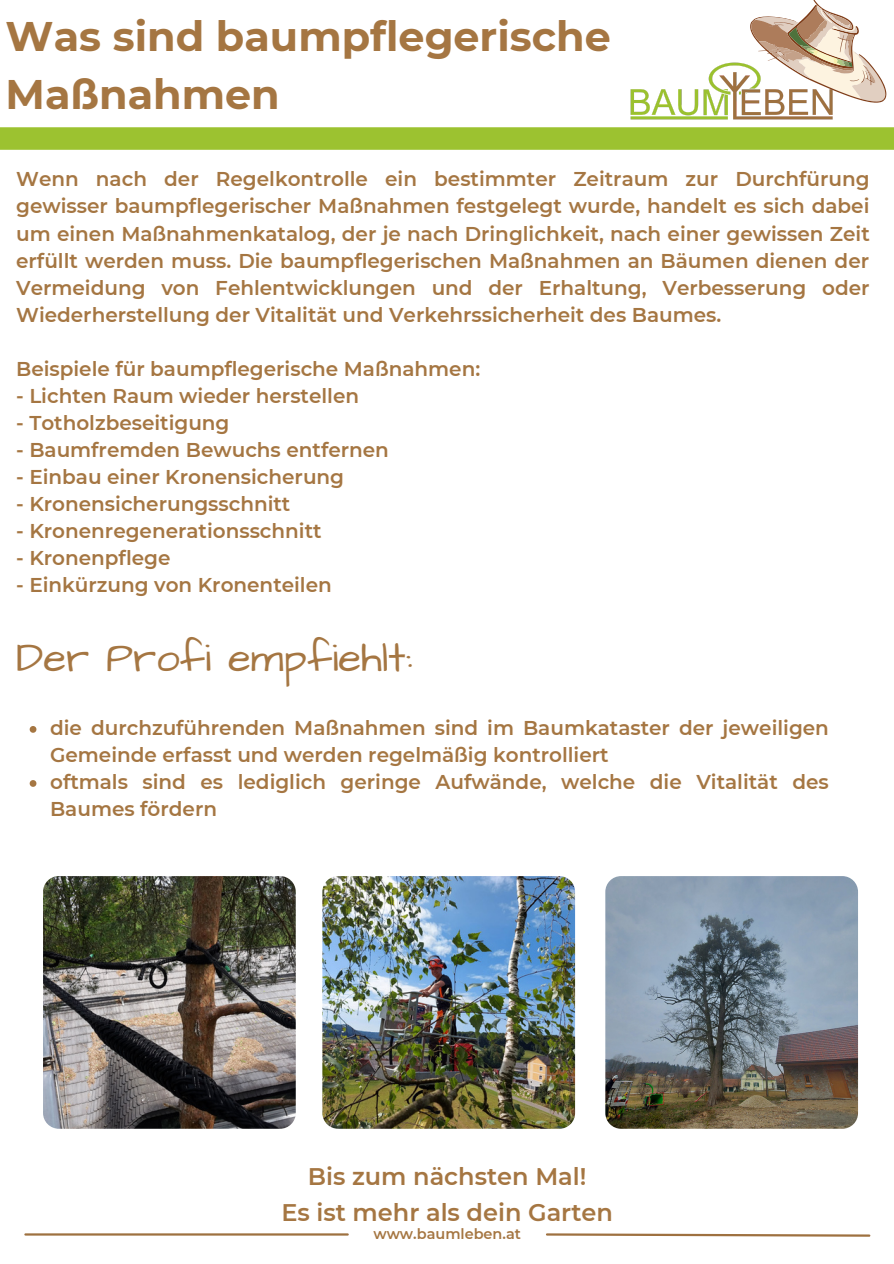
<style>
.page{position:relative;width:894px;height:1264px;background:#fff}
.page>*{position:absolute;margin:0;border:0;box-sizing:border-box;transform-origin:0 0}
.t1{font:42px "Architects Daughter";color:#a57642}
.t2{font:700 41.25px/57.4px "Montserrat";color:#a57642}
.t3{font:600 24px/36px "Montserrat";color:#a57642;text-align:center}
.t4{font:600 19.95px/27px "Montserrat";color:#a57642}
.t5{font:600 14.4px "Montserrat";color:#a57642}
</style>
<div class="page">
<img style="left:43px;top:876px;width:253px;height:252px;border-radius:16px">
<img style="left:322px;top:876px;width:253px;height:252px;border-radius:16px">
<div style="left:0;top:127px;width:893px;height:23px;background:#9cc230"></div>
<hr style="left:25px;top:1233px;width:322px;height:2px;background:#9e7140">
<svg style="left:546px;top:1233px;width:325px;height:4px"></svg>
<img style="left:630px;top:62px;width:203px;height:58px">
<svg style="left:739px;top:0;width:148px;height:111px"></svg>
<svg style="left:30px;top:726px;width:6px;height:6px"></svg>
<svg style="left:30px;top:780px;width:6px;height:6px"></svg>
<img style="left:605px;top:876px;width:252px;height:252px;border-radius:16px">
<h2 class="t2" style="left:6px;top:8px;width:606px">Was sind baumpflegerische<br>Maßnahmen</h2>
<p class="t4" style="left:16px;top:166px;width:854px;text-align:justify">Wenn nach der Regelkontrolle ein bestimmter Zeitraum zur Durchfürung gewisser baumpflegerischer Maßnahmen festgelegt wurde, handelt es sich dabei um einen Maßnahmenkatalog, der je nach Dringlichkeit, nach einer gewissen Zeit erfüllt werden muss. Die baumpflegerischen Maßnahmen an Bäumen dienen der Vermeidung von Fehlentwicklungen und der Erhaltung, Verbesserung oder Wiederherstellung der Vitalität und Verkehrssicherheit des Baumes.</p>
<p class="t4" style="left:16px;top:355px;width:465px">Beispiele für baumpflegerische Maßnahmen:</p>
<p class="t4" style="left:16px;top:382px;width:344px">- Lichten Raum wieder herstellen</p>
<p class="t4" style="left:16px;top:409px;width:215px">- Totholzbeseitigung</p>
<p class="t4" style="left:16px;top:436px;width:374px">- Baumfremden Bewuchs entfernen</p>
<p class="t4" style="left:16px;top:463px;width:329px">- Einbau einer Kronensicherung</p>
<p class="t4" style="left:16px;top:490px;width:276px">- Kronensicherungsschnitt</p>
<p class="t4" style="left:16px;top:517px;width:307px">- Kronenregenerationsschnitt</p>
<p class="t4" style="left:16px;top:544px;width:156px">- Kronenpflege</p>
<p class="t4" style="left:16px;top:571px;width:317px">- Einkürzung von Kronenteilen</p>
<h1 class="t1" style="left:16px;top:630px;width:398px">Der Profi empfiehlt:</h1>
<p class="t4" style="left:50px;top:714px;width:780px">die durchzuführenden Maßnahmen sind im Baumkataster der jeweiligen Gemeinde erfasst und werden regelmäßig kontrolliert<br>oftmals sind es lediglich geringe Aufwände, welche die Vitalität des Baumes fördern</p>
<p class="t3" style="left:281px;top:1158px;width:333px">Bis zum nächsten Mal!<br>Es ist mehr als dein Garten</p>
<p class="t5" style="left:373px;top:1225px;width:149px">www.baumleben.at</p>
</div>
